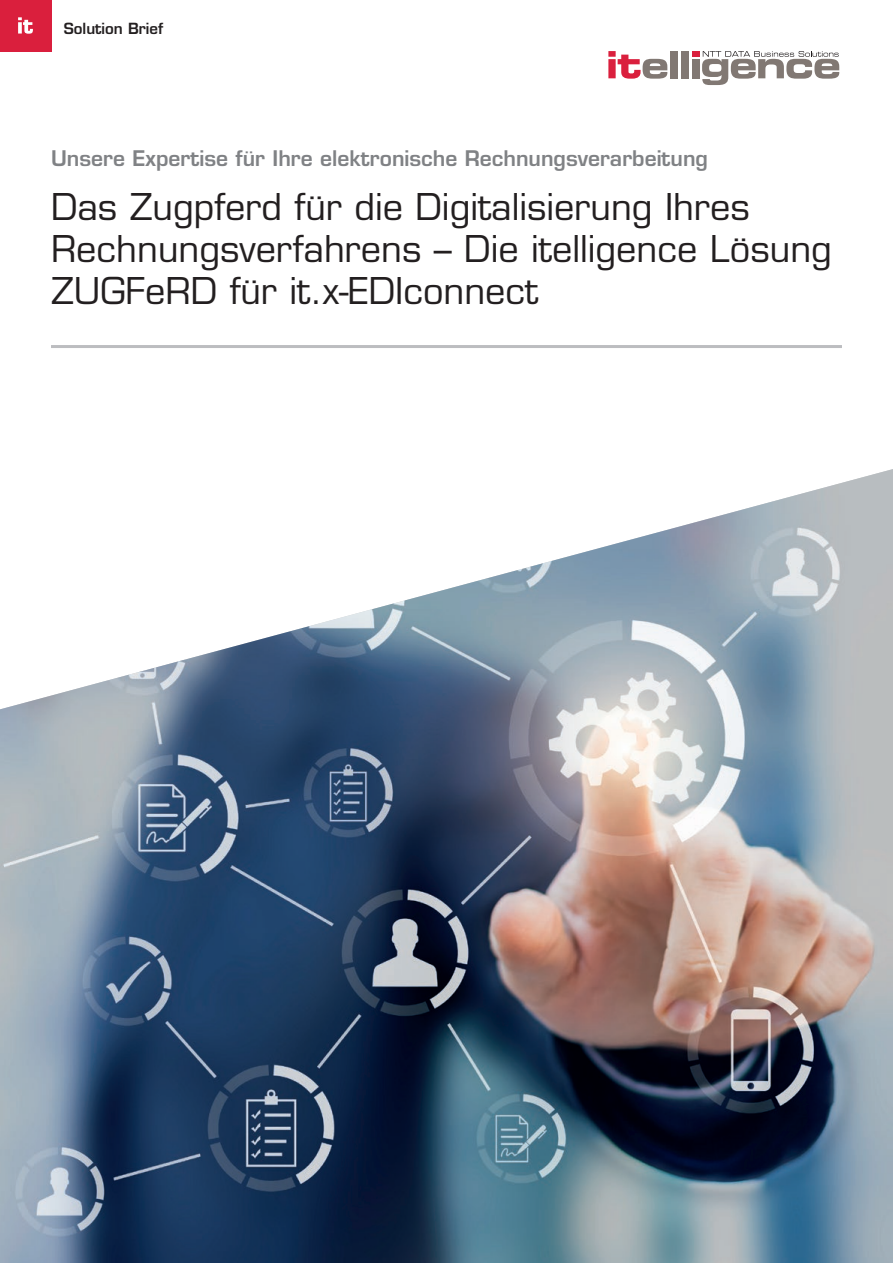
<style>
.page{position:relative;width:893px;height:1263px;background:#fff}
.page>*{position:absolute;margin:0;border:0;box-sizing:border-box;transform-origin:0 0}
.t1{font:500 36px/42px "Eurostile LTCE";color:#231f20}
.t2{font:600 21px "Eurostile LTCE";color:#808285}
.t3{font:600 15px "Eurostile LTCE";color:#231f20}
</style>
<div class="page">
<div style="left:0;top:0;width:51px;height:51px;background:#da1f3d"></div>
<svg style="left:18px;top:17px;width:15px;height:17px"></svg>
<hr style="left:51px;top:345px;width:791px;height:3px;background:#bcbdc0">
<svg style="left:608px;top:51px;width:59px;height:28px"></svg>
<div style="left:670px;top:51px;width:7px;height:27px;background:#817873"></div>
<div style="left:681px;top:51px;width:7px;height:27px;background:#817873"></div>
<div style="left:692px;top:51px;width:7px;height:6px;background:#da1f3d"></div>
<div style="left:692px;top:59px;width:7px;height:19px;background:#817873"></div>
<svg style="left:702px;top:51px;width:137px;height:34px"></svg>
<img style="left:0;top:469px;width:893px;height:794px">
<p class="t3" style="left:64px;top:19px;width:101px">Solution Brief</p>
<p class="t2" style="left:51px;top:145px;width:658px">Unsere Expertise für Ihre elektronische Rechnungsverarbeitung</p>
<p class="t1" style="left:51px;top:186px;width:782px">Das Zugpferd für die Digitalisierung Ihres<br>Rechnungsverfahrens – Die itelligence Lösung<br>ZUGFeRD für it.x-EDIconnect</p>
</div>
